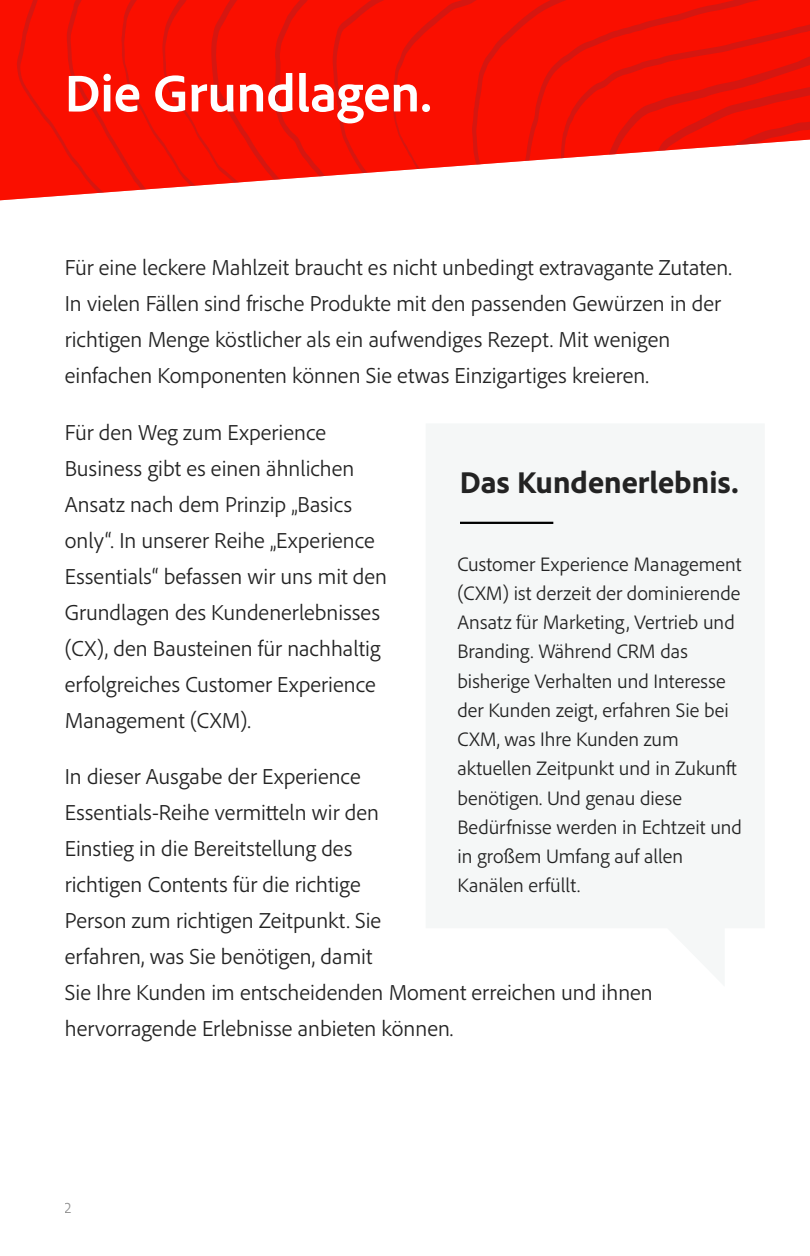
<style>
.page{position:relative;width:810px;height:1256px;background:#fff}
.page>*{position:absolute;margin:0;border:0;box-sizing:border-box;transform-origin:0 0}
.Adobe_Can_Help{font:700 54px "Adobe Clean";color:#fff}
.Body{font:800 31.5px "Adobe Clean";color:#232323}
.Body-2{font:300 22.5px/36px "Adobe Clean";color:#232323}
.Body-3{font:300 20.25px/29.2px "Adobe Clean";color:#232323}
.t1{font:300 15.75px "Adobe Clean";color:#232323}
</style>
<div class="page">
<div style="left:0;top:0;width:810px;height:200px;background:#fa0f00"></div>
<svg style="left:692px;top:0;width:105px;height:55px;background:#f31002"></svg>
<svg style="left:646px;top:0;width:46px;height:55px;background:#f51002"></svg>
<svg style="left:607px;top:0;width:39px;height:55px;background:#f50f01"></svg>
<svg style="left:566px;top:0;width:41px;height:200px;fill:#fa0f00"></svg>
<svg style="left:521px;top:0;width:45px;height:200px;fill:#fa0f00"></svg>
<svg style="left:434px;top:0;width:87px;height:200px;fill:#fa0f00"></svg>
<svg style="left:225px;top:0;width:209px;height:200px;background:#f72c20"></svg>
<svg style="left:17px;top:0;width:208px;height:200px;background:#f7190c"></svg>
<svg style="left:602px;top:55px;width:208px;height:145px"></svg>
<hr style="left:460px;top:522px;width:93px;height:2px;background:#000">
<p class="Adobe_Can_Help" style="left:65px;top:58px;width:368px">Die Grundlagen.</p>
<p class="Body-2" style="left:65px;top:249px;width:669px">Für eine leckere Mahlzeit braucht es nicht unbedingt extravagante Zutaten.<br>In vielen Fällen sind frische Produkte mit den passenden Gewürzen in der richtigen Menge köstlicher als ein aufwendiges Rezept. Mit wenigen einfachen Komponenten können Sie etwas Einzigartiges kreieren.</p>
<p class="Body-2" style="left:65px;top:413px;width:324px">Für den Weg zum Experience<br>Business gibt es einen ähnlichen<br>Ansatz nach dem Prinzip „Basics only“. In unserer Reihe „Experience<br>Essentials“ befassen wir uns mit den<br>Grundlagen des Kundenerlebnisses (CX), den Bausteinen für nachhaltig erfolgreiches Customer Experience<br>Management (CXM).</p>
<p class="Body-2" style="left:65px;top:757px;width:590px">In dieser Ausgabe der Experience<br>Essentials-Reihe vermitteln wir den<br>Einstieg in die Bereitstellung des<br>richtigen Contents für die richtige<br>Person zum richtigen Zeitpunkt. Sie<br>erfahren, was Sie benötigen, damit<br>Sie Ihre Kunden im entscheidenden Moment erreichen und ihnen hervorragende Erlebnisse anbieten können.</p>
<p class="Body" style="left:460px;top:461px;width:280px">Das Kundenerlebnis.</p>
<p class="Body-3" style="left:457px;top:548px;width:286px">Customer Experience Management (CXM) ist derzeit der dominierende<br>Ansatz für Marketing, Vertrieb und<br>Branding. Während CRM das bisherige Verhalten und Interesse der Kunden zeigt, erfahren Sie bei<br>CXM, was Ihre Kunden zum aktuellen Zeitpunkt und in Zukunft benötigen. Und genau diese<br>Bedürfnisse werden in Echtzeit und in großem Umfang auf allen<br>Kanälen erfüllt.</p>
<p class="t1" style="left:65px;top:1197px;width:9px">2</p>
</div>
